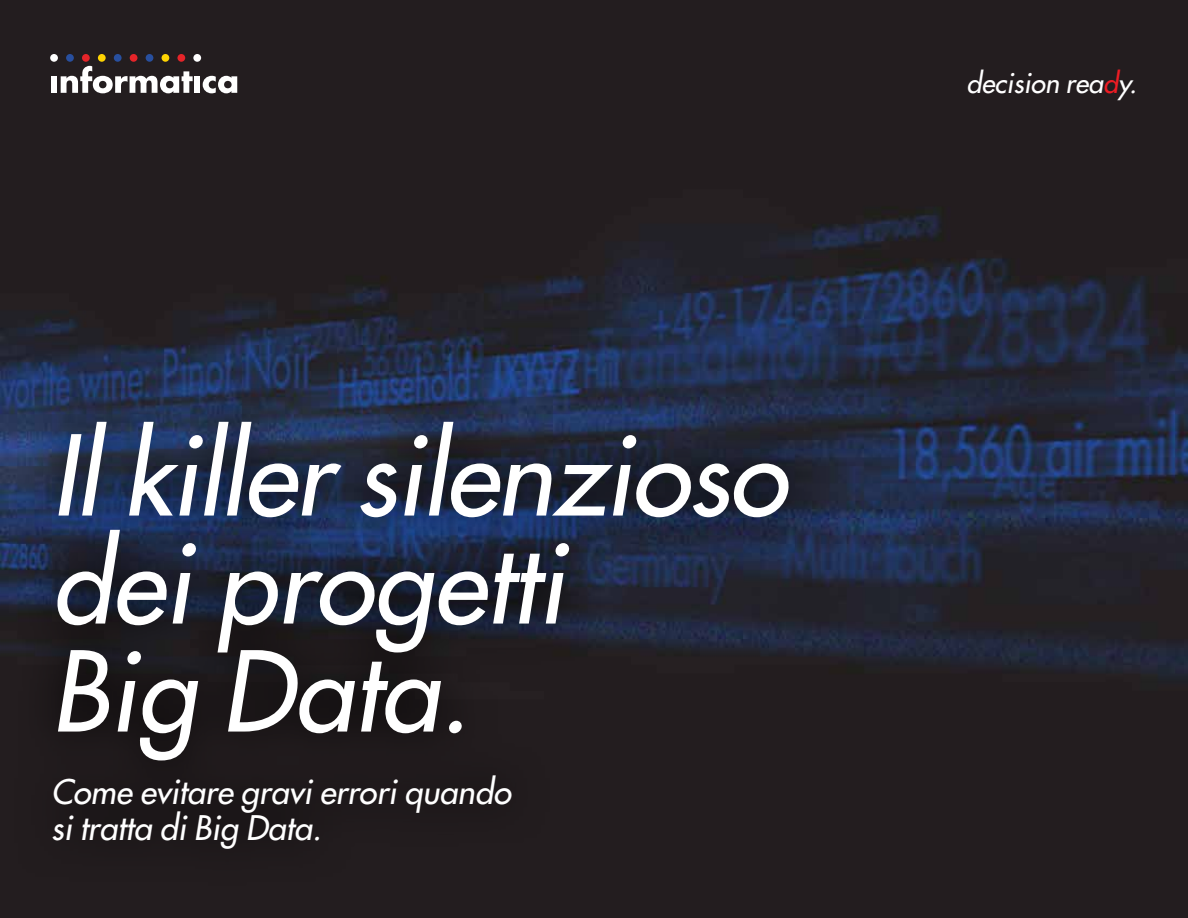
<style>
.page{position:relative;width:1188px;height:918px;background:#fff}
.page>*{position:absolute;margin:0;border:0;box-sizing:border-box;transform-origin:0 0}
.t1{font:italic 500 108px/108px "Futura Std";letter-spacing:-.01em;color:#fff}
.t2{font:italic 500 33px/36px "Futura Std";color:#fff}
.t3{font:italic 500 27px "Futura Std";color:#fff}
.s1{color:#ed1c24}
</style>
<div class="page">
<img style="left:0;top:0;width:1188px;height:918px">
<svg style="left:14px;top:381px;width:816px;height:506px;background:#1f212f"></svg>
<div style="left:51px;top:76px;width:6px;height:17px;background:#fff"></div>
<svg style="left:61px;top:66px;width:132px;height:27px"></svg>
<div style="left:194px;top:76px;width:6px;height:17px;background:#fff"></div>
<svg style="left:203px;top:76px;width:34px;height:17px"></svg>
<div style="left:50px;top:54px;width:8px;height:8px;background:#fff;border-radius:50%"></div>
<div style="left:66px;top:54px;width:8px;height:8px;background:#284f9e;border-radius:50%"></div>
<div style="left:82px;top:54px;width:8px;height:8px;background:#e52429;border-radius:50%"></div>
<div style="left:98px;top:54px;width:8px;height:8px;background:#ffd402;border-radius:50%"></div>
<div style="left:114px;top:54px;width:8px;height:8px;background:#284f9e;border-radius:50%"></div>
<div style="left:130px;top:54px;width:7px;height:8px;background:#e52429;border-radius:50%"></div>
<div style="left:146px;top:54px;width:7px;height:8px;background:#284f9e;border-radius:50%"></div>
<div style="left:177px;top:54px;width:8px;height:8px;background:#e52429;border-radius:50%"></div>
<div style="left:162px;top:54px;width:7px;height:8px;background:#ffd402;border-radius:50%"></div>
<div style="left:193px;top:54px;width:8px;height:8px;background:#fff;border-radius:50%"></div>
<h1 class="t1" style="left:51px;top:424px;width:737px">Il killer silenzioso dei progetti<br>Big Data.</h1>
<p class="t2" style="left:51px;top:774px;width:462px">Come evitare gravi errori quando si tratta di Big Data.</p>
<p class="t3" style="left:966px;top:66px;width:172px">decision rea<span class="s1">d</span>y.</p>
</div>
